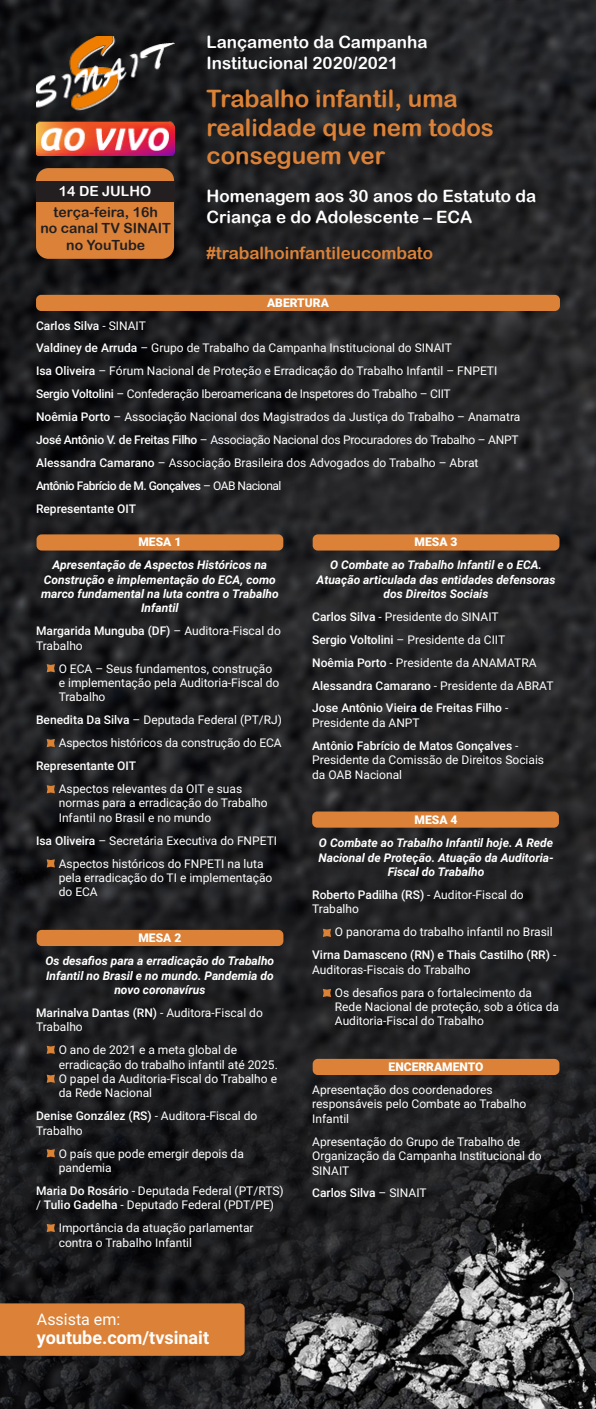
<style>
.page{position:relative;width:596px;height:1409px;background:#fff}
.page>*{position:absolute;margin:0;border:0;box-sizing:border-box;transform-origin:0 0}
.t1{font:24px/28.8px "Arial Rounded MT Bold";color:#db8238}
.t2{font:700 18px "Roboto";color:#fff}
.t3{font:17px/20.4px "Arial Rounded MT Bold";color:#fff}
.t4{font:17px "Arial Rounded MT Bold";color:#db8238}
.t5{font:16px "Roboto";color:#fff}
.t6{font:14px/16.8px "Arial Rounded MT Bold";color:#231f20;text-align:center}
.t7{font:14px "Arial Rounded MT Bold";color:#fff}
.t8{font:12px/14.4px "Roboto";color:#fff}
.t9{font:italic 700 12px/14.4px "Roboto";color:#fff;text-align:center}
.t10{font:500 12px/14.4px "Roboto";color:#fff}
.t11{font:12px "Roboto";letter-spacing:-.02em;color:#fff}
.t12{font:900 12px "Roboto";color:#fff}
.t13{font:500 12px "Roboto";letter-spacing:-.04em;color:#fff}
.s1{font-weight:400}
.s2{font-weight:500}
</style>
<div class="page">
<img style="left:0;top:0;width:595px;height:1409px">
<div style="left:37px;top:534px;width:246px;height:16px;background:#db8238;border-radius:5px"></div>
<div style="left:312px;top:1059px;width:247px;height:16px;background:#db8238;border-radius:5px"></div>
<div style="left:36px;top:295px;width:523px;height:16px;background:#db8238;border-radius:5px"></div>
<div style="left:0;top:1303px;width:244px;height:53px;background:#db8238"></div>
<div style="left:312px;top:811px;width:246px;height:17px;background:#db8238;border-radius:5px"></div>
<div style="left:312px;top:534px;width:247px;height:16px;background:#db8238;border-radius:5px"></div>
<div style="left:37px;top:930px;width:246px;height:16px;background:#db8238;border-radius:5px"></div>
<div style="left:36px;top:168px;width:138px;height:91px;background:#db8238;border-radius:12px"></div>
<img style="left:36px;top:36px;width:138px;height:120px">
<div style="left:36px;top:181px;width:138px;height:21px;background:#231f20"></div>
<svg style="left:47px;top:664px;width:8px;height:8px"></svg>
<svg style="left:322px;top:929px;width:9px;height:8px"></svg>
<svg style="left:322px;top:989px;width:9px;height:8px"></svg>
<svg style="left:47px;top:739px;width:8px;height:8px"></svg>
<svg style="left:47px;top:785px;width:8px;height:8px"></svg>
<svg style="left:47px;top:859px;width:8px;height:8px"></svg>
<svg style="left:47px;top:1046px;width:8px;height:8px"></svg>
<svg style="left:47px;top:1074px;width:8px;height:9px"></svg>
<svg style="left:47px;top:1149px;width:8px;height:8px"></svg>
<svg style="left:47px;top:1224px;width:8px;height:8px"></svg>
<p class="t7" style="left:59px;top:183px;width:94px">14 DE JULHO</p>
<p class="t6" style="left:53px;top:203px;width:106px">terça-feira, 16h</p>
<p class="t6" style="left:40px;top:220px;width:132px">no canal TV SINAIT no YouTube</p>
<p class="t3" style="left:206px;top:32px;width:222px">Lançamento da Campanha<br>Institucional 2020/2021</p>
<p class="t1" style="left:206px;top:84px;width:289px">Trabalho infantil, uma realidade que nem todos conseguem ver</p>
<p class="t3" style="left:206px;top:186px;width:331px">Homenagem aos 30 anos do Estatuto da<br>Criança e do Adolescente – ECA</p>
<p class="t4" style="left:206px;top:243px;width:228px">#trabalhoinfantileucombato</p>
<p class="t12" style="left:267px;top:294px;width:63px">ABERTURA</p>
<p class="t10" style="left:36px;top:318px;width:111px">Carlos Silva <span class="s1">- SINAIT</span></p>
<p class="t8" style="left:36px;top:341px;width:417px"><span class="s2">Valdiney de Arruda</span> – Grupo de Trabalho da Campanha Institucional do SINAIT</p>
<p class="t8" style="left:36px;top:363px;width:462px"><span class="s2">Isa Oliveira</span> – Fórum Nacional de Proteção e Erradicação do Trabalho Infantil – FNPETI</p>
<p class="t11" style="left:36px;top:386px;width:416px"><span class="s2">Sergio Voltolini</span> – Confederação Iberoamericana de Inspetores do Trabalho – CIIT</p>
<p class="t8" style="left:36px;top:409px;width:485px"><span class="s2">Noêmia Porto</span> – Associação Nacional dos Magistrados da Justiça do Trabalho – Anamatra</p>
<p class="t11" style="left:36px;top:431px;width:484px"><span class="s2">José Antônio V. de Freitas Filho</span> – Associação Nacional dos Procuradores do Trabalho – ANPT</p>
<p class="t8" style="left:36px;top:455px;width:443px"><span class="s2">Alessandra Camarano</span> – Associação Brasileira dos Advogados do Trabalho – Abrat</p>
<p class="t13" style="left:36px;top:477px;width:247px">Antônio Fabrício de M. Gonçalves <span class="s1">– OAB Nacional</span></p>
<p class="t10" style="left:36px;top:501px;width:101px">Representante OIT</p>
<p class="t12" style="left:138px;top:533px;width:44px">MESA 1</p>
<p class="t9" style="left:41px;top:557px;width:239px">Apresentação de Aspectos Históricos na Construção e implementação do ECA, como marco fundamental na luta contra o Trabalho Infantil</p>
<p class="t8" style="left:36px;top:623px;width:246px"><span class="s2">Margarida Munguba (DF)</span> – Auditora-Fiscal do<br>Trabalho</p>
<p class="t8" style="left:59px;top:661px;width:222px">O ECA – Seus fundamentos, construção e implementação pela Auditoria-Fiscal do<br>Trabalho</p>
<p class="t8" style="left:36px;top:712px;width:247px"><span class="s2">Benedita Da Silva</span> – Deputada Federal (PT/RJ)</p>
<p class="t8" style="left:59px;top:735px;width:224px">Aspectos históricos da construção do ECA</p>
<p class="t10" style="left:36px;top:758px;width:101px">Representante OIT</p>
<p class="t8" style="left:59px;top:781px;width:210px">Aspectos relevantes da OIT e suas normas para a erradicação do Trabalho<br>Infantil no Brasil e no mundo</p>
<p class="t8" style="left:36px;top:833px;width:242px"><span class="s2">Isa Oliveira</span> – Secretária Executiva do FNPETI</p>
<p class="t8" style="left:59px;top:856px;width:215px">Aspectos históricos do FNPETI na luta pela erradicação do TI e implementação do ECA</p>
<p class="t12" style="left:138px;top:929px;width:44px">MESA 2</p>
<p class="t9" style="left:45px;top:953px;width:230px">Os desafios para a erradicação do Trabalho<br>Infantil no Brasil e no mundo. Pandemia do novo coronavírus</p>
<p class="t8" style="left:36px;top:1005px;width:228px"><span class="s2">Marinalva Dantas (RN)</span> - Auditora-Fiscal do<br>Trabalho</p>
<p class="t8" style="left:59px;top:1042px;width:220px">O ano de 2021 e a meta global de erradicação do trabalho infantil até 2025.<br>O papel da Auditoria-Fiscal do Trabalho e da Rede Nacional</p>
<p class="t8" style="left:36px;top:1108px;width:223px"><span class="s2">Denise González (RS)</span> - Auditora-Fiscal do<br>Trabalho</p>
<p class="t8" style="left:59px;top:1146px;width:186px">O país que pode emergir depois da pandemia</p>
<p class="t8" style="left:36px;top:1183px;width:249px"><span class="s2">Maria Do Rosário</span> - Deputada Federal (PT/RTS) / <span class="s2">Tulio Gadelha</span> - Deputado Federal (PDT/PE)</p>
<p class="t8" style="left:59px;top:1220px;width:196px">Importância da atuação parlamentar contra o Trabalho Infantil</p>
<p class="t5" style="left:37px;top:1308px;width:85px">Assista em:</p>
<p class="t2" style="left:37px;top:1325px;width:174px">youtube.com/tvsinait</p>
<p class="t12" style="left:414px;top:533px;width:44px">MESA 3</p>
<p class="t9" style="left:316px;top:557px;width:240px">O Combate ao Trabalho Infantil e o ECA.<br>Atuação articulada das entidades defensoras dos Direitos Sociais</p>
<p class="t8" style="left:312px;top:609px;width:188px"><span class="s2">Carlos Silva</span> - Presidente do SINAIT</p>
<p class="t8" style="left:312px;top:632px;width:194px"><span class="s2">Sergio Voltolini</span> – Presidente da CIIT</p>
<p class="t8" style="left:312px;top:655px;width:226px"><span class="s2">Noêmia Porto</span> - Presidente da ANAMATRA</p>
<p class="t10" style="left:312px;top:678px;width:243px">Alessandra Camarano <span class="s1">- Presidente da ABRAT</span></p>
<p class="t10" style="left:312px;top:700px;width:197px">Jose Antônio Vieira de Freitas Filho <span class="s1">-<br>Presidente da ANPT</span></p>
<p class="t8" style="left:312px;top:738px;width:233px"><span class="s2">Antônio Fabrício de Matos Gonçalves</span> -<br>Presidente da Comissão de Direitos Sociais da OAB Nacional</p>
<p class="t12" style="left:414px;top:812px;width:44px">MESA 4</p>
<p class="t9" style="left:318px;top:835px;width:237px">O Combate ao Trabalho Infantil hoje. A Rede<br>Nacional de Proteção. Atuação da Auditoria-<br>Fiscal do Trabalho</p>
<p class="t8" style="left:312px;top:887px;width:213px"><span class="s2">Roberto Padilha (RS)</span> - Auditor-Fiscal do<br>Trabalho</p>
<p class="t8" style="left:334px;top:924px;width:219px">O panorama do trabalho infantil no Brasil</p>
<p class="t10" style="left:312px;top:947px;width:245px">Virna Damasceno (RN) e Thais Castilho (RR) <span class="s1">-<br>Auditoras-Fiscais do Trabalho</span></p>
<p class="t8" style="left:334px;top:985px;width:225px">Os desafios para o fortalecimento da<br>Rede Nacional de proteção, sob a ótica da<br>Auditoria-Fiscal do Trabalho</p>
<p class="t12" style="left:388px;top:1058px;width:96px">ENCERRAMENTO</p>
<p class="t8" style="left:312px;top:1082px;width:215px">Apresentação dos coordenadores responsáveis pelo Combate ao Trabalho<br>Infantil</p>
<p class="t8" style="left:312px;top:1134px;width:231px">Apresentação do Grupo de Trabalho de<br>Organização da Campanha Institucional do<br>SINAIT</p>
<p class="t10" style="left:312px;top:1185px;width:116px">Carlos Silva <span class="s1">– SINAIT</span></p>
</div>
